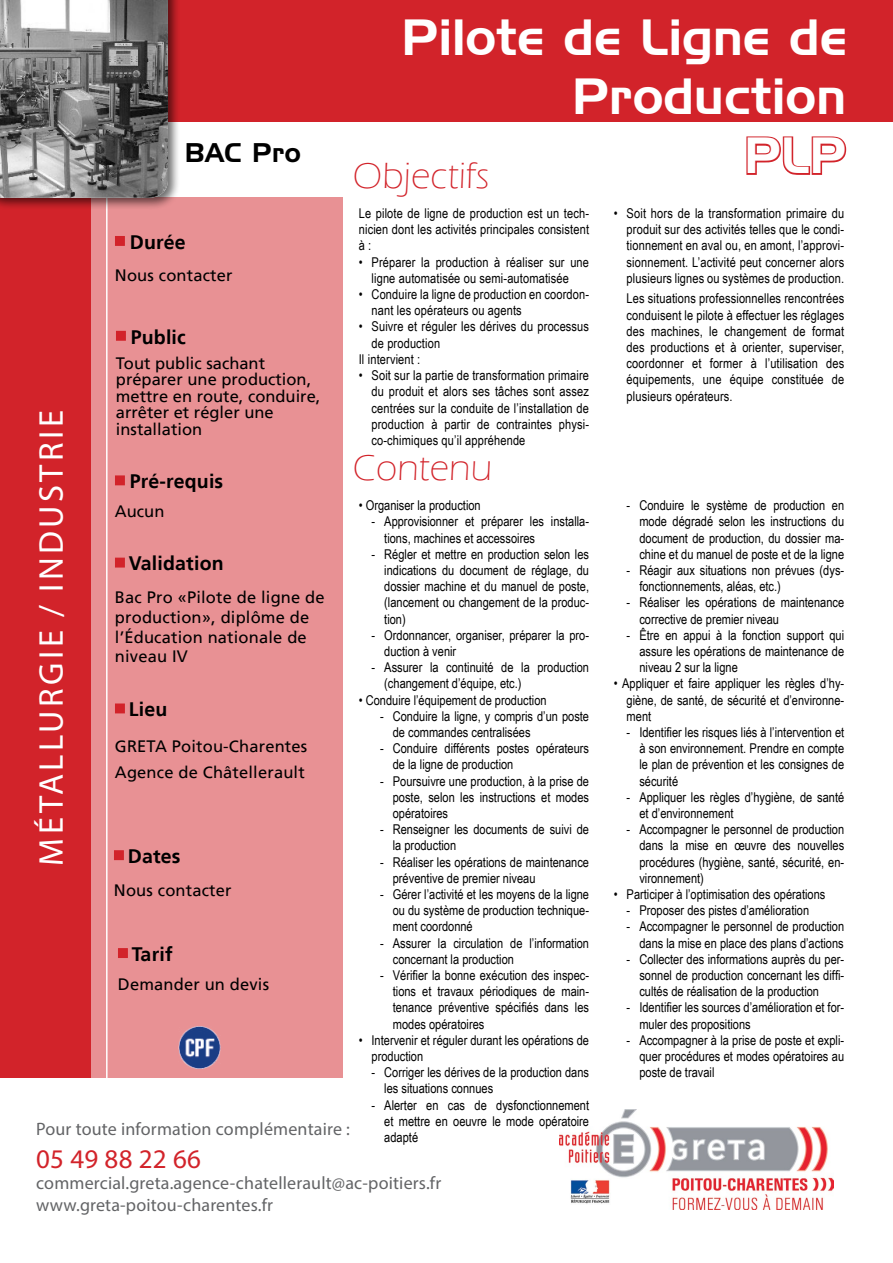
<style>
.page{position:relative;width:893px;height:1263px;background:#fff}
.page>*{position:absolute;margin:0;border:0;box-sizing:border-box;transform-origin:0 0}
.t1{font:49.5px "Handel Gothic BT";letter-spacing:.01em;color:#fff}
.t2{font:300 37.5px "Eras ITC";letter-spacing:.01em;color:#d2232a}
.t3{font:34.5px "Myriad Pro";letter-spacing:.1em;color:#fff}
.t4{font:27px "Myriad Pro";letter-spacing:.01em;color:#d2232a}
.t5{font:26.25px "Handel Gothic";letter-spacing:.01em;color:#000}
.t6{font:700 19.5px "Frutiger LT";letter-spacing:.01em;color:#000}
.t7{font:18px "Myriad Pro";letter-spacing:.01em;color:#636466}
.t8{font:16.5px/16.5px "Frutiger LT";letter-spacing:.01em;color:#000}
.t9{font:13.5px/16.2px "Arial Narrow";color:#000;text-align:justify}
</style>
<div class="page">
<div style="left:118px;top:0;width:775px;height:122px;background:#d2232a"></div>
<div style="left:87px;top:198px;width:256px;height:880px;background:#e89194"></div>
<div style="left:0;top:198px;width:91px;height:880px;background:#d2232a"></div>
<hr style="left:106px;top:198px;width:2px;height:880px;background:#fff">
<div style="left:0;top:0;width:180px;height:210px;background:#000;opacity:.57"></div>
<img style="left:0;top:0;width:168px;height:198px">
<img style="left:559px;top:1110px;width:274px;height:100px">
<svg style="left:746px;top:136px;width:101px;height:39px"></svg>
<div style="left:115px;top:236px;width:10px;height:10px;background:#d2232a"></div>
<div style="left:116px;top:331px;width:10px;height:10px;background:#d2232a;border:2px solid #d2232a"></div>
<div style="left:115px;top:558px;width:10px;height:9px;background:#d2232a"></div>
<div style="left:118px;top:948px;width:10px;height:10px;background:#d2232a"></div>
<div style="left:115px;top:703px;width:10px;height:10px;background:#d2232a;border:2px solid #d2232a"></div>
<div style="left:114px;top:850px;width:10px;height:10px;background:#d2232a;border:2px solid #d2232a"></div>
<div style="left:115px;top:475px;width:10px;height:10px;background:#d2232a;border:2px solid #d2232a"></div>
<img style="left:178px;top:1027px;width:43px;height:42px">
<p class="t5" style="left:185px;top:140px;width:117px">BAC Pro</p>
<p class="t1" style="left:402px;top:7px;width:446px">Pilote de Ligne de</p>
<p class="t1" style="left:572px;top:66px;width:276px">Production</p>
<p class="t2" style="left:353px;top:155px;width:138px">Objectifs</p>
<p class="t1" style="left:744px;top:126px;width:103px">PLP</p>
<p class="t9" style="left:359px;top:205px;width:232px">Le pilote de ligne de production est un tech&shy;nicien dont les activités principales consistent à :</p>
<p class="t9" style="left:359px;top:253px;width:232px;text-align:center">• Préparer la production à réaliser sur une ligne automatisée ou semi-automatisée</p>
<p class="t9" style="left:372px;top:286px;width:219px;text-indent:-13px">• Conduire la ligne de production en coordon&shy;nant les opérateurs ou agents</p>
<p class="t9" style="left:372px;top:318px;width:219px;text-indent:-13px">• Suivre et réguler les dérives du processus de production</p>
<p class="t9" style="left:359px;top:350px;width:63px">Il intervient :</p>
<p class="t9" style="left:372px;top:367px;width:219px;text-indent:-13px">• Soit sur la partie de transformation primaire du produit et alors ses tâches sont assez centrées sur la conduite de l’installation de production à partir de contraintes physi&shy;co-chimiques qu’il appréhende</p>
<p class="t6" style="left:130px;top:231px;width:58px">Durée</p>
<p class="t8" style="left:115px;top:267px;width:119px">Nous contacter</p>
<p class="t6" style="left:131px;top:325px;width:57px">Public</p>
<p class="t8" style="left:116px;top:355px;width:206px">Tout public sachant préparer une production, mettre en route, conduire, arrêter et régler une installation</p>
<h3 class="t3" style="left:30px;top:865px;width:457px;rotate:-90deg">MÉTALLURGIE / INDUSTRIE</h3>
<p class="t2" style="left:353px;top:447px;width:141px">Contenu</p>
<p class="t9" style="left:359px;top:497px;width:124px">• Organiser la production</p>
<p class="t9" style="left:384px;top:513px;width:206px;text-indent:-13px">- Approvisionner et préparer les installa&shy;tions, machines et accessoires</p>
<p class="t9" style="left:384px;top:545px;width:206px;text-indent:-13px">- Régler et mettre en production selon les indications du document de réglage, du dossier machine et du manuel de poste, (lancement ou changement de la produc&shy;tion)</p>
<p class="t9" style="left:384px;top:626px;width:206px;text-indent:-13px">- Ordonnancer, organiser, préparer la pro&shy;duction à venir</p>
<p class="t9" style="left:384px;top:659px;width:206px;text-indent:-13px">- Assurer la continuité de la production (changement d’équipe, etc.)</p>
<p class="t9" style="left:359px;top:691px;width:189px">• Conduire l’équipement de production</p>
<p class="t9" style="left:393px;top:707px;width:198px;text-indent:-13px">- Conduire la ligne, y compris d’un poste de commandes centralisées</p>
<p class="t9" style="left:393px;top:740px;width:198px;text-indent:-13px">- Conduire différents postes opérateurs de la ligne de production</p>
<p class="t9" style="left:393px;top:772px;width:198px;text-indent:-13px">- Poursuivre une production, à la prise de poste, selon les instructions et modes opératoires</p>
<p class="t9" style="left:393px;top:821px;width:198px;text-indent:-13px">- Renseigner les documents de suivi de la production</p>
<p class="t9" style="left:393px;top:853px;width:198px;text-indent:-13px">- Réaliser les opérations de maintenance préventive de premier niveau</p>
<p class="t9" style="left:393px;top:886px;width:198px;text-indent:-13px">- Gérer l’activité et les moyens de la ligne ou du système de production technique&shy;ment coordonné</p>
<p class="t9" style="left:393px;top:934px;width:198px;text-indent:-13px">- Assurer la circulation de l’information concernant la production</p>
<p class="t9" style="left:393px;top:967px;width:198px;text-indent:-13px">- Vérifier la bonne exécution des inspec&shy;tions et travaux périodiques de main&shy;tenance préventive spécifiés dans les modes opératoires</p>
<p class="t9" style="left:372px;top:1031px;width:219px;text-indent:-13px">• Intervenir et réguler durant les opérations de production</p>
<p class="t9" style="left:384px;top:1064px;width:206px;text-indent:-13px">- Corriger les dérives de la production dans les situations connues</p>
<p class="t9" style="left:384px;top:1096px;width:206px;text-indent:-13px">- Alerter en cas de dysfonctionnement et mettre en oeuvre le mode opératoire adapté</p>
<p class="t6" style="left:130px;top:470px;width:95px">Pré-requis</p>
<p class="t8" style="left:115px;top:503px;width:51px">Aucun</p>
<p class="t6" style="left:129px;top:552px;width:96px">Validation</p>
<p class="t8" style="left:115px;top:587px;width:211px;line-height:19.8px">Bac Pro «Pilote de ligne de production», diplôme de l’Éducation nationale de niveau IV</p>
<p class="t6" style="left:129px;top:698px;width:40px">Lieu</p>
<p class="t8" style="left:115px;top:738px;width:194px">GRETA Poitou-Charentes</p>
<p class="t8" style="left:115px;top:764px;width:191px">Agence de Châtellerault</p>
<p class="t6" style="left:128px;top:845px;width:54px">Dates</p>
<p class="t8" style="left:114px;top:882px;width:119px">Nous contacter</p>
<p class="t6" style="left:132px;top:943px;width:42px">Tarif</p>
<p class="t8" style="left:118px;top:976px;width:153px">Demander un devis</p>
<p class="t7" style="left:36px;top:1118px;width:315px">Pour toute information complémentaire :</p>
<p class="t4" style="left:36px;top:1142px;width:166px">05 49 88 22 66</p>
<p class="t7" style="left:36px;top:1172px;width:407px">commercial.greta.agence-chatellerault@ac-poitiers.fr</p>
<p class="t7" style="left:36px;top:1194px;width:238px">www.greta-poitou-charentes.fr</p>
<p class="t9" style="left:627px;top:205px;width:219px;text-indent:-13px">• Soit hors de la transformation primaire du produit sur des activités telles que le condi&shy;tionnement en aval ou, en amont, l’approvi&shy;sionnement. L’activité peut concerner alors plusieurs lignes ou systèmes de production.</p>
<p class="t9" style="left:627px;top:290px;width:219px">Les situations professionnelles rencontrées conduisent le pilote à effectuer les réglages des machines, le changement de format des productions et à orienter, superviser, coordonner et former à l’utilisation des équipements, une équipe constituée de plusieurs opérateurs.</p>
<p class="t9" style="left:639px;top:497px;width:206px;text-indent:-13px">- Conduire le système de production en mode dégradé selon les instructions du document de production, du dossier ma&shy;chine et du manuel de poste et de la ligne</p>
<p class="t9" style="left:639px;top:562px;width:206px;text-indent:-13px">- Réagir aux situations non prévues (dys&shy;fonctionnements, aléas, etc.)</p>
<p class="t9" style="left:639px;top:594px;width:206px;text-indent:-13px">- Réaliser les opérations de maintenance corrective de premier niveau</p>
<p class="t9" style="left:639px;top:626px;width:206px;text-indent:-13px">- Être en appui à la fonction support qui assure les opérations de maintenance de niveau 2 sur la ligne</p>
<p class="t9" style="left:627px;top:675px;width:219px;text-indent:-13px">• Appliquer et faire appliquer les règles d’hy&shy;giène, de santé, de sécurité et d’environne&shy;ment</p>
<p class="t9" style="left:639px;top:724px;width:206px;text-indent:-13px">- Identifier les risques liés à l’intervention et à son environnement. Prendre en compte le plan de prévention et les consignes de sécurité</p>
<p class="t9" style="left:639px;top:788px;width:206px;text-indent:-13px">- Appliquer les règles d’hygiène, de santé et d’environnement</p>
<p class="t9" style="left:639px;top:821px;width:206px;text-indent:-13px">- Accompagner le personnel de production dans la mise en œuvre des nouvelles procédures (hygiène, santé, sécurité, en&shy;vironnement)</p>
<p class="t9" style="left:614px;top:886px;width:213px">• Participer à l’optimisation des opérations</p>
<p class="t9" style="left:627px;top:902px;width:184px">- Proposer des pistes d’amélioration</p>
<p class="t9" style="left:627px;top:918px;width:219px;text-align:right">- Accompagner le personnel de production dans la mise en place des plans d’actions</p>
<p class="t9" style="left:639px;top:950px;width:206px;text-indent:-13px">- Collecter des informations auprès du per&shy;sonnel de production concernant les diffi&shy;cultés de réalisation de la production</p>
<p class="t9" style="left:639px;top:999px;width:206px;text-indent:-13px">- Identifier les sources d’amélioration et for&shy;muler des propositions</p>
<p class="t9" style="left:639px;top:1031px;width:206px;text-indent:-13px">- Accompagner à la prise de poste et expli&shy;quer procédures et modes opératoires au poste de travail</p>
</div>
